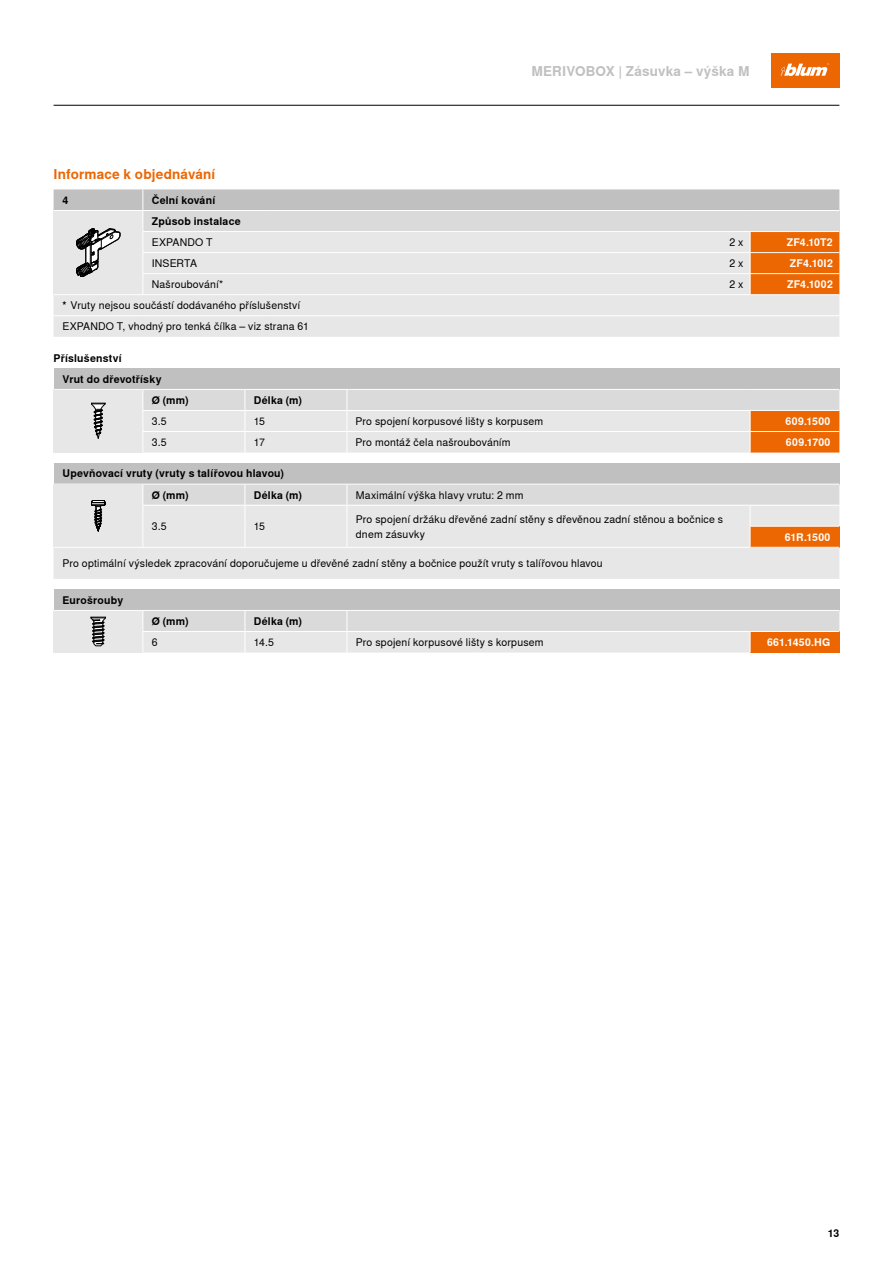
<style>
.page{position:relative;width:893px;height:1263px;background:#fff}
.page>*{position:absolute;margin:0;border:0;box-sizing:border-box;transform-origin:0 0}
.t1{font:700 13.5px "Nimbus Sans Global";letter-spacing:.01em;color:#c0c0c1}
.t2{font:700 13.5px "Nimbus Sans Global";letter-spacing:.01em;color:#ec6602}
.t3{font:10.5px/15px "Nimbus Sans Global";letter-spacing:.02em;color:#000}
.t4{font:700 10.5px/21px "Nimbus Sans Global";letter-spacing:.02em;color:#000}
.t5{font:700 10.5px "Nimbus Sans Global";letter-spacing:.025em;color:#fff}
.s1{font-weight:700}
</style>
<div class="page">
<div style="left:771px;top:54px;width:68px;height:34px;background:#ec6602"></div>
<svg style="left:781px;top:63px;width:48px;height:13px"></svg>
<div style="left:54px;top:484px;width:89px;height:63px;background:#e7e7e7"></div>
<svg style="left:91px;top:500px;width:14px;height:5px"></svg>
<div style="left:54px;top:610px;width:89px;height:42px;background:#e7e7e7"></div>
<svg style="left:91px;top:617px;width:15px;height:29px"></svg>
<div style="left:54px;top:389px;width:89px;height:64px;background:#e7e7e7"></div>
<svg style="left:91px;top:403px;width:14px;height:36px"></svg>
<div style="left:54px;top:589px;width:785px;height:21px;background:#c0c0c1"></div>
<hr style="left:54px;top:610px;width:89px;height:1px;background:#fff">
<svg style="left:142px;top:611px;width:697px;height:41px;background:#e1d9d3"></svg>
<div style="left:54px;top:463px;width:785px;height:21px;background:#c0c0c1"></div>
<div style="left:54px;top:505px;width:785px;height:74px;background:#e7e7e7"></div>
<hr style="left:54px;top:484px;width:89px;height:1px;background:#fff">
<svg style="left:142px;top:484px;width:697px;height:63px;background:#e3deda"></svg>
<hr style="left:54px;top:547px;width:89px;height:1px;background:#fff">
<hr style="left:143px;top:547px;width:102px;height:1px;background:#fff">
<hr style="left:245px;top:547px;width:102px;height:1px;background:#fff">
<hr style="left:347px;top:547px;width:403px;height:1px;background:#fff">
<hr style="left:750px;top:547px;width:89px;height:1px;background:#fff">
<div style="left:54px;top:295px;width:785px;height:42px;background:#e7e7e7"></div>
<svg style="left:54px;top:189px;width:785px;height:105px;background:#dcd4ce"></svg>
<hr style="left:54px;top:315px;width:89px;height:1px;background:#fff">
<hr style="left:143px;top:315px;width:123px;height:1px;background:#fff">
<hr style="left:266px;top:315px;width:484px;height:1px;background:#fff">
<hr style="left:750px;top:315px;width:89px;height:1px;background:#fff">
<div style="left:54px;top:368px;width:785px;height:21px;background:#c0c0c1"></div>
<hr style="left:54px;top:389px;width:89px;height:1px;background:#fff">
<svg style="left:142px;top:390px;width:697px;height:63px;background:#e4d9d1"></svg>
<hr style="left:54px;top:105px;width:785px;height:1px;background:#000">
<p class="t2" style="left:54px;top:166px;width:163px">Informace k objednávání</p>
<p class="t4" style="left:63px;top:189px;width:7px">4</p>
<p class="t4" style="left:152px;top:190px;width:90px">Čelní kování<br>Způsob instalace</p>
<p class="t1" style="left:531px;top:63px;width:220px">MERIVOBOX | Zásuvka – výška M</p>
<p class="t3" style="left:152px;top:235px;width:62px">EXPANDO T</p>
<p class="t3" style="left:729px;top:235px;width:16px">2 x</p>
<p class="t5" style="left:787px;top:236px;width:48px">ZF4.10T2</p>
<p class="t3" style="left:152px;top:256px;width:47px">INSERTA</p>
<p class="t3" style="left:729px;top:256px;width:16px">2 x</p>
<p class="t5" style="left:790px;top:257px;width:44px">ZF4.10I2</p>
<p class="t3" style="left:729px;top:277px;width:16px">2 x</p>
<p class="t5" style="left:787px;top:278px;width:47px">ZF4.1002</p>
<p class="t3" style="left:63px;top:298px;width:239px"><span class="s1">*</span> Vruty nejsou součástí dodávaného příslušenství</p>
<p class="t3" style="left:152px;top:277px;width:73px">Našroubování*</p>
<p class="t3" style="left:63px;top:319px;width:248px">EXPANDO T, vhodný pro tenká čílka – viz strana 61</p>
<p class="t4" style="left:54px;top:348px;width:70px">Příslušenství</p>
<p class="t4" style="left:152px;top:369px;width:38px;text-indent:-89px">Vrut do dřevotřísky<br>Ø (mm)</p>
<p class="t4" style="left:254px;top:390px;width:50px">Délka (m)</p>
<p class="t3" style="left:356px;top:411px;width:189px;line-height:21px">Pro spojení korpusové lišty s korpusem<br>Pro montáž čela našroubováním</p>
<p class="t3" style="left:152px;top:414px;width:16px">3.5</p>
<p class="t3" style="left:254px;top:414px;width:13px">15</p>
<p class="t5" style="left:786px;top:415px;width:46px">609.1500</p>
<p class="t3" style="left:152px;top:435px;width:16px">3.5</p>
<p class="t3" style="left:254px;top:435px;width:13px">17</p>
<p class="t5" style="left:786px;top:436px;width:46px">609.1700</p>
<p class="t4" style="left:63px;top:463px;width:223px">Upevňovací vruty (vruty s talířovou hlavou)</p>
<p class="t4" style="left:152px;top:484px;width:38px">Ø (mm)</p>
<p class="t4" style="left:254px;top:484px;width:50px">Délka (m)</p>
<p class="t3" style="left:152px;top:519px;width:16px">3.5</p>
<p class="t3" style="left:254px;top:519px;width:13px">15</p>
<p class="t3" style="left:356px;top:487px;width:169px">Maximální výška hlavy vrutu: 2 mm</p>
<p class="t3" style="left:356px;top:511px;width:369px">Pro spojení držáku dřevěné zadní stěny s dřevěnou zadní stěnou a bočnice s dnem zásuvky</p>
<p class="t3" style="left:63px;top:556px;width:542px">Pro optimální výsledek zpracování doporučujeme u dřevěné zadní stěny a bočnice použít vruty s talířovou hlavou</p>
<p class="t4" style="left:63px;top:590px;width:62px">Eurošrouby</p>
<p class="t4" style="left:152px;top:611px;width:38px">Ø (mm)</p>
<p class="t4" style="left:254px;top:611px;width:50px">Délka (m)</p>
<p class="t5" style="left:785px;top:531px;width:47px">61R.1500</p>
<p class="t3" style="left:356px;top:635px;width:189px">Pro spojení korpusové lišty s korpusem</p>
<p class="t3" style="left:152px;top:635px;width:7px">6</p>
<p class="t3" style="left:254px;top:635px;width:22px">14.5</p>
<p class="t5" style="left:767px;top:636px;width:65px">661.1450.HG</p>
<p class="t4" style="left:828px;top:1222px;width:13px">13</p>
</div>
